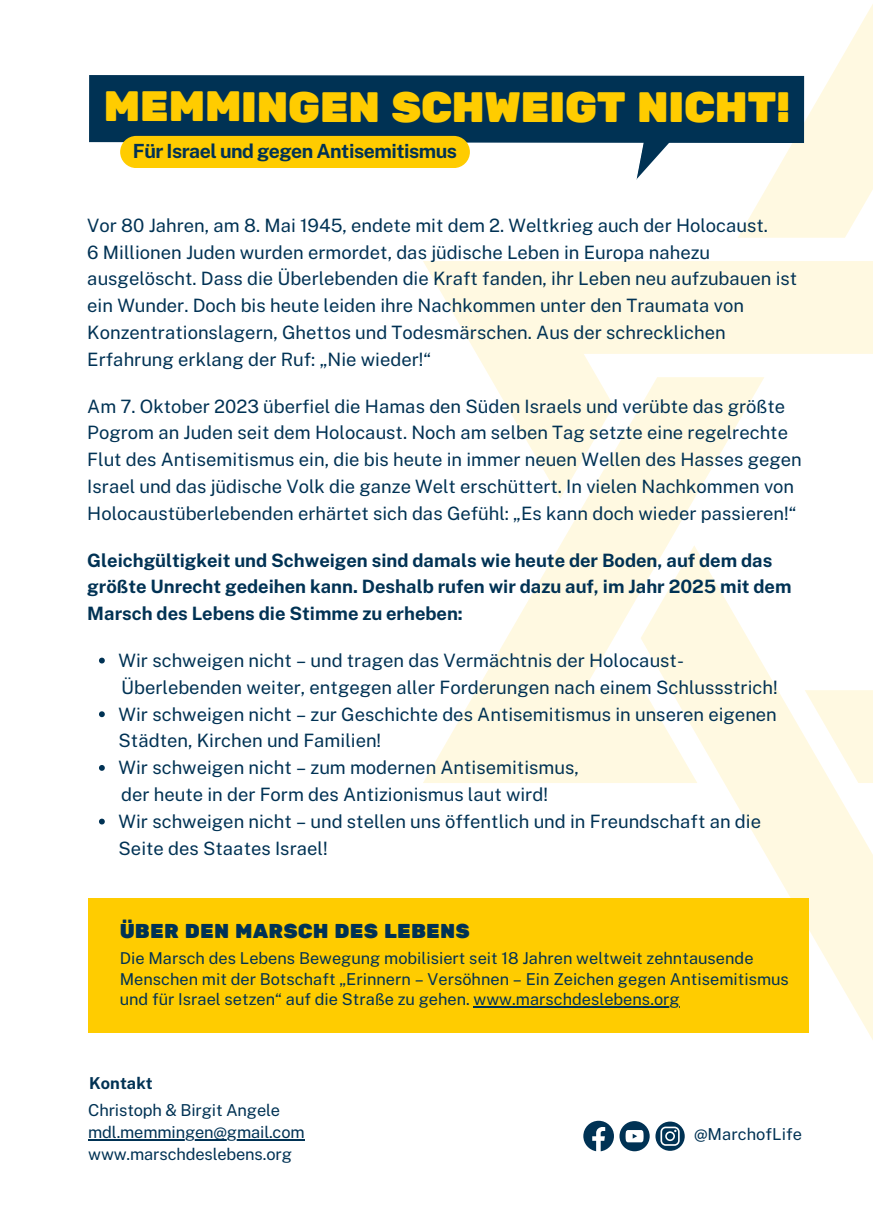
<style>
.page{position:relative;width:873px;height:1224px;background:#fff}
.page>*{position:absolute;margin:0;border:0;box-sizing:border-box;transform-origin:0 0}
.t1{font:42.4px "Rubik One";letter-spacing:-.02em;color:#fc0}
.t2{font:20px "Rubik One";color:#003254}
.t3{font:700 19.6px "Public Sans";letter-spacing:-.025em;color:#003254}
.t4{font:18.4px/26.8px "Public Sans";color:#003254}
.t5{font:700 18.4px/26.8px "Public Sans";color:#003254}
.t6{font:16.4px/20.4px "Public Sans";color:#003254}
.t7{font:700 16.4px "Public Sans";color:#003254}
</style>
<div class="page">
<svg style="left:738px;top:4px;width:135px;height:234px;fill:#fff9e1"></svg>
<svg style="left:423px;top:499px;width:271px;height:284px;fill:#fff9e1"></svg>
<svg style="left:641px;top:545px;width:232px;height:495px"></svg>
<svg style="left:423px;top:261px;width:450px;height:238px;fill:#fff9e1"></svg>
<div style="left:89px;top:75px;width:715px;height:68px;background:#003254"></div>
<div style="left:120px;top:136px;width:350px;height:32px;background:#fc0;border-radius:16px"></div>
<svg style="left:636px;top:135px;width:35px;height:45px"></svg>
<svg style="left:583px;top:1121px;width:102px;height:30px"></svg>
<svg style="left:99px;top:658px;width:6px;height:5px"></svg>
<svg style="left:99px;top:711px;width:6px;height:6px"></svg>
<svg style="left:99px;top:765px;width:6px;height:6px"></svg>
<svg style="left:99px;top:819px;width:6px;height:5px"></svg>
<div style="left:88px;top:898px;width:721px;height:135px;background:#fc0"></div>
<hr style="left:474px;top:1007px;width:206px;height:1px;background:#003254">
<hr style="left:88px;top:1140px;width:217px;height:1px;background:#003254">
<h1 class="t1" style="left:104px;top:82px;width:688px">MEMMINGEN SCHWEIGT NICHT!</h1>
<p class="t3" style="left:133px;top:137px;width:326px">Für Israel und gegen Antisemitismus</p>
<p class="t4" style="left:87px;top:211px;width:712px">Vor 80 Jahren, am 8. Mai 1945, endete mit dem 2. Weltkrieg auch der Holocaust.<br>6 Millionen Juden wurden ermordet, das jüdische Leben in Europa nahezu ausgelöscht. Dass die Überlebenden die Kraft fanden, ihr Leben neu aufzubauen ist ein Wunder. Doch bis heute leiden ihre Nachkommen unter den Traumata von Konzentrationslagern, Ghettos und Todesmärschen. Aus der schrecklichen Erfahrung erklang der Ruf: „Nie wieder!“</p>
<p class="t4" style="left:87px;top:391px;width:716px">Am 7. Oktober 2023 überfiel die Hamas den Süden Israels und verübte das größte Pogrom an Juden seit dem Holocaust. Noch am selben Tag setzte eine regelrechte Flut des Antisemitismus ein, die bis heute in immer neuen Wellen des Hasses gegen Israel und das jüdische Volk die ganze Welt erschüttert. In vielen Nachkommen von Holocaustüberlebenden erhärtet sich das Gefühl: „Es kann doch wieder passieren!“</p>
<p class="t5" style="left:87px;top:545px;width:706px">Gleichgültigkeit und Schweigen sind damals wie heute der Boden, auf dem das größte Unrecht gedeihen kann. Deshalb rufen wir dazu auf, im Jahr 2025 mit dem<br>Marsch des Lebens die Stimme zu erheben:</p>
<p class="t4" style="left:119px;top:646px;width:661px">Wir schweigen nicht – und tragen das Vermächtnis der Holocaust-Überlebenden weiter, entgegen aller Forderungen nach einem Schlussstrich!<br>Wir schweigen nicht – zur Geschichte des Antisemitismus in unseren eigenen Städten, Kirchen und Familien!<br>Wir schweigen nicht – zum modernen Antisemitismus,<br>der heute in der Form des Antizionismus laut wird!<br>Wir schweigen nicht – und stellen uns öffentlich und in Freundschaft an die Seite des Staates Israel!</p>
<p class="t2" style="left:120px;top:919px;width:352px">ÜBER DEN MARSCH DES LEBENS</p>
<p class="t6" style="left:120px;top:947px;width:671px">Die Marsch des Lebens Bewegung mobilisiert seit 18 Jahren weltweit zehntausende<br>Menschen mit der Botschaft „Erinnern – Versöhnen – Ein Zeichen gegen Antisemitismus und für Israel setzen“ auf die Straße zu gehen. www.marschdeslebens.org</p>
<p class="t7" style="left:89px;top:1071px;width:65px">Kontakt</p>
<p class="t6" style="left:88px;top:1098px;width:218px;line-height:22px">Christoph &amp; Birgit Angele mdl.memmingen@gmail.com www.marschdeslebens.org</p>
<p class="t6" style="left:694px;top:1123px;width:109px">@MarchofLife</p>
</div>
